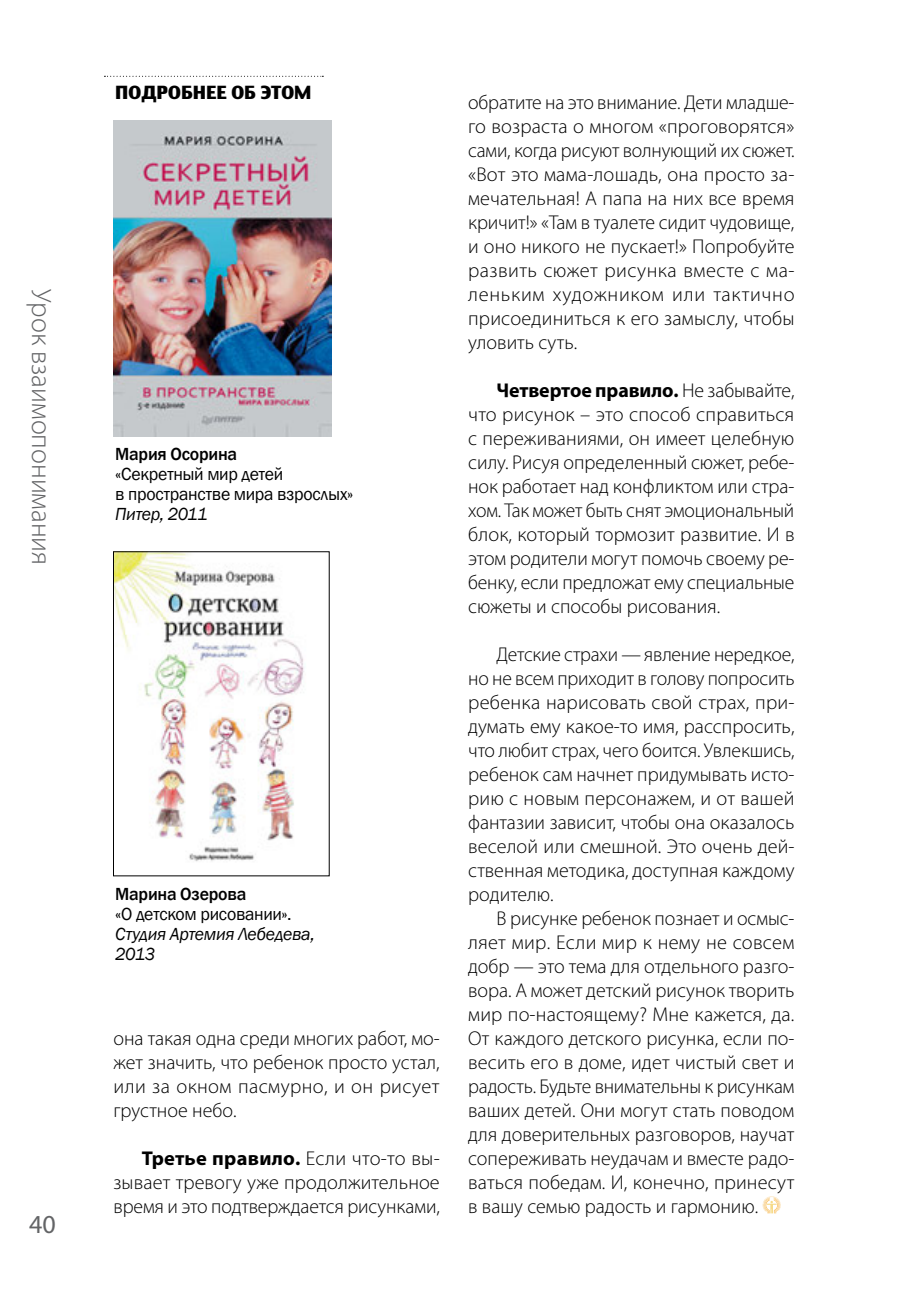
<style>
.page{position:relative;width:908px;height:1293px;background:#fff}
.page>*{position:absolute;margin:0;border:0;box-sizing:border-box;transform-origin:0 0}
.t1{font:300 28px "Myriad Pro";color:#636466}
.t2{font:26px "Myriad Pro";color:#636466}
.t3{font:300 20px/24px "Myriad Pro";color:#000;text-align:justify}
.t4{font:18px/20px "Franklin Gothic";letter-spacing:-.015em;color:#000}
.t5{font:italic 18px/20px "Franklin Gothic";letter-spacing:-.02em;color:#000}
.t6{font:500 18px "Franklin Gothic";letter-spacing:-.015em;color:#000}
.t7{font:700 18px "Truth CYR";color:#000}
.s1{font-weight:700}
</style>
<div class="page">
<svg style="left:104px;top:76px;width:219px;height:1px"></svg>
<img style="left:115px;top:553px;width:189px;height:309px">
<div style="left:113px;top:551px;width:216px;height:325px;border:1px solid #000"></div>
<img style="left:113px;top:121px;width:219px;height:315px">
<svg style="left:762px;top:1196px;width:18px;height:17px"></svg>
<h1 class="t1" style="left:58px;top:289px;width:277px;rotate:90deg">Урок взаимопонимания</h1>
<h2 class="t2" style="left:29px;top:1208px;width:28px">40</h2>
<p class="t7" style="left:115px;top:82px;width:198px">ПОДРОБНЕЕ ОБ ЭТОМ</p>
<p class="t6" style="left:115px;top:442px;width:123px">Мария Осорина</p>
<p class="t4" style="left:115px;top:464px;width:239px">«Секретный мир детей<br>в пространстве мира взрослых»</p>
<p class="t5" style="left:115px;top:504px;width:94px">Питер, 2011</p>
<p class="t6" style="left:115px;top:882px;width:132px">Марина Озерова</p>
<p class="t4" style="left:115px;top:904px;width:178px">«О детском рисовании».</p>
<p class="t5" style="left:115px;top:924px;width:201px">Студия Артемия Лебедева,<br>2013</p>
<p class="t3" style="left:113px;top:1026px;width:327px">она такая одна среди многих работ, мо&shy;жет значить, что ребенок просто устал, или за окном пасмурно, и он рисует грустное небо.</p>
<p class="t3" style="left:113px;top:1146px;width:328px;text-indent:28px"><span class="s1">Третье правило.</span> Если что-то вы&shy;зывает тревогу уже продолжительное время и это подтверждается рисунками,</p>
<p class="t3" style="left:468px;top:90px;width:328px">обратите на это внимание. Дети младше&shy;го возраста о многом «проговорятся» сами, когда рисуют волнующий их сюжет. «Вот это мама-лошадь, она просто за&shy;мечательная! А папа на них все время кричит!» «Там в туалете сидит чудовище, и оно никого не пускает!» Попробуйте развить сюжет рисунка вместе с ма&shy;леньким художником или тактично присоединиться к его замыслу, чтобы уловить суть.</p>
<p class="t3" style="left:468px;top:378px;width:328px;text-indent:28px"><span class="s1">Четвертое правило.</span> Не забывайте, что рисунок – это способ справиться с переживаниями, он имеет целебную силу. Рисуя определенный сюжет, ребе&shy;нок работает над конфликтом или стра&shy;хом. Так может быть снят эмоциональный блок, который тормозит развитие. И в этом родители могут помочь своему ре&shy;бенку, если предложат ему специальные сюжеты и способы рисования.</p>
<p class="t3" style="left:468px;top:642px;width:328px;text-indent:28px">Детские страхи — явление нередкое, но не всем приходит в голову попросить ребенка нарисовать свой страх, при&shy;думать ему какое-то имя, расспросить, что любит страх, чего боится. Увлекшись, ребенок сам начнет придумывать исто&shy;рию с новым персонажем, и от вашей фантазии зависит, чтобы она оказалось веселой или смешной. Это очень дей&shy;ственная методика, доступная каждому родителю.</p>
<p class="t3" style="left:468px;top:906px;width:328px;text-indent:28px">В рисунке ребенок познает и осмыс&shy;ляет мир. Если мир к нему не совсем добр — это тема для отдельного разго&shy;вора. А может детский рисунок творить мир по-настоящему? Мне кажется, да.<br>От каждого детского рисунка, если по&shy;весить его в доме, идет чистый свет и радость. Будьте внимательны к рисункам ваших детей. Они могут стать поводом для доверительных разговоров, научат сопереживать неудачам и вместе радо&shy;ваться победам. И, конечно, принесут в вашу семью радость и гармонию.</p>
</div>
